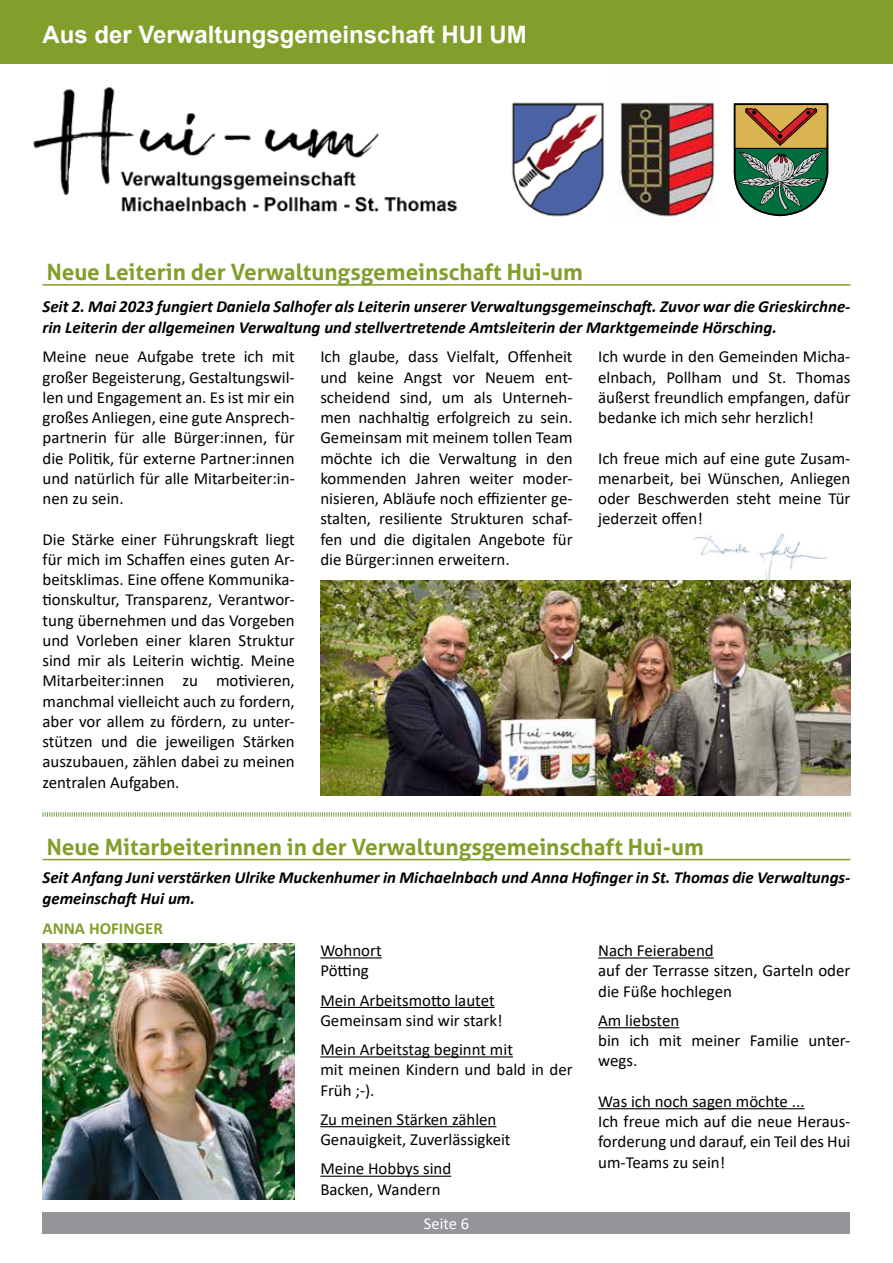
<style>
.page{position:relative;width:893px;height:1263px;background:#fff}
.page>*{position:absolute;margin:0;border:0;box-sizing:border-box;transform-origin:0 0}
.t1{font:700 24px "Arial";color:#fff}
.t2{font:700 22.5px "Aller";color:#829e2b}
.t3{font:16.8px/20.2px "Calibri";color:#000}
.t4{font:italic 700 16.8px/20.2px "Calibri";color:#000}
.t5{font:700 16.8px "Calibri";color:#829e2b}
.t6{font:16.5px "Calibri";color:#fff}
</style>
<div class="page">
<div style="left:43px;top:1212px;width:807px;height:21px;background:#939598"></div>
<div style="left:0;top:0;width:893px;height:64px;background:#829e2b"></div>
<img style="left:33px;top:87px;width:682px;height:135px">
<svg style="left:733px;top:103px;width:96px;height:114px;background:#7c875f"></svg>
<hr style="left:735px;top:148px;width:92px;height:1px;background:#000">
<hr style="left:43px;top:284px;width:807px;height:2px;background:#829e2b">
<img style="left:320px;top:580px;width:530px;height:215px">
<svg style="left:42px;top:812px;width:809px;height:5px"></svg>
<hr style="left:43px;top:859px;width:807px;height:1px;background:#829e2b">
<hr style="left:320px;top:957px;width:62px;height:1px;background:#000">
<hr style="left:320px;top:1007px;width:175px;height:1px;background:#000">
<hr style="left:320px;top:1056px;width:193px;height:1px;background:#000">
<hr style="left:320px;top:1126px;width:176px;height:1px;background:#000">
<hr style="left:320px;top:1176px;width:131px;height:1px;background:#000">
<hr style="left:598px;top:957px;width:116px;height:1px;background:#000">
<hr style="left:598px;top:1027px;width:81px;height:1px;background:#000">
<hr style="left:598px;top:1108px;width:207px;height:1px;background:#000">
<img style="left:43px;top:944px;width:252px;height:255px">
<img style="left:686px;top:533px;width:152px;height:48px">
<h1 class="t1" style="left:43px;top:18px;width:486px">Aus der Verwaltungsgemeinschaft HUI UM</h1>
<h2 class="t2" style="left:47px;top:258px;width:538px">Neue Leiterin der Verwaltungsgemeinschaft Hui-um</h2>
<p class="t4" style="left:43px;top:296px;width:809px">Seit 2. Mai 2023 fungiert Daniela Salhofer als Leiterin unserer Verwaltungsgemeinschaft. Zuvor war die Grieskirchne&shy;rin Leiterin der allgemeinen Verwaltung und stellvertretende Amtsleiterin der Marktgemeinde Hörsching.</p>
<p class="t3" style="left:43px;top:346px;width:254px;text-align:justify">Meine neue Aufgabe trete ich mit großer Begeisterung, Gestaltungswil&shy;len und Engagement an. Es ist mir ein großes Anliegen, eine gute Ansprech&shy;partnerin für alle Bürger:innen, für die Politik, für externe Partner:innen und natürlich für alle Mitarbeiter:in&shy;nen zu sein.</p>
<p class="t3" style="left:43px;top:529px;width:254px;text-align:justify">Die Stärke einer Führungskraft liegt für mich im Schaffen eines guten Ar&shy;beitsklimas. Eine offene Kommunika&shy;tionskultur, Transparenz, Verantwor&shy;tung übernehmen und das Vorgeben und Vorleben einer klaren Struktur sind mir als Leiterin wichtig. Meine Mitarbeiter:innen zu motivieren, manchmal vielleicht auch zu fordern, aber vor allem zu fördern, zu unter&shy;stützen und die jeweiligen Stärken auszubauen, zählen dabei zu meinen zentralen Aufgaben.</p>
<p class="t3" style="left:320px;top:346px;width:254px;text-align:justify">Ich glaube, dass Vielfalt, Offenheit und keine Angst vor Neuem ent&shy;scheidend sind, um als Unterneh&shy;men nachhaltig erfolgreich zu sein.<br>Gemeinsam mit meinem tollen Team möchte ich die Verwaltung in den kommenden Jahren weiter moder&shy;nisieren, Abläufe noch effizienter ge&shy;stalten, resiliente Strukturen schaf&shy;fen und die digitalen Angebote für die Bürger:innen erweitern.</p>
<p class="t3" style="left:598px;top:346px;width:254px;text-align:justify">Ich wurde in den Gemeinden Micha&shy;elnbach, Pollham und St. Thomas äußerst freundlich empfangen, dafür bedanke ich mich sehr herzlich!</p>
<p class="t3" style="left:598px;top:448px;width:254px;text-align:justify">Ich freue mich auf eine gute Zusam&shy;menarbeit, bei Wünschen, Anliegen oder Beschwerden steht meine Tür jederzeit offen!</p>
<h2 class="t2" style="left:47px;top:833px;width:659px">Neue Mitarbeiterinnen in der Verwaltungsgemeinschaft Hui-um</h2>
<p class="t4" style="left:43px;top:867px;width:809px">Seit Anfang Juni verstärken Ulrike Muckenhumer in Michaelnbach und Anna Hofinger in St. Thomas die Verwaltungs&shy;gemeinschaft Hui um.</p>
<p class="t5" style="left:43px;top:917px;width:122px">ANNA HOFINGER</p>
<p class="t3" style="left:320px;top:940px;width:63px">Wohnort<br>Pötting</p>
<p class="t3" style="left:320px;top:989px;width:184px">Mein Arbeitsmotto lautet<br>Gemeinsam sind wir stark!</p>
<p class="t3" style="left:320px;top:1039px;width:254px">Mein Arbeitstag beginnt mit<br>mit meinen Kindern und bald in der<br>Früh ;-).</p>
<p class="t3" style="left:320px;top:1109px;width:192px">Zu meinen Stärken zählen<br>Genauigkeit, Zuverlässigkeit</p>
<p class="t3" style="left:320px;top:1158px;width:132px">Meine Hobbys sind<br>Backen, Wandern</p>
<p class="t3" style="left:598px;top:940px;width:254px">Nach Feierabend<br>auf der Terrasse sitzen, Garteln oder die Füße hochlegen</p>
<p class="t3" style="left:598px;top:1010px;width:254px">Am liebsten<br>bin ich mit meiner Familie unter&shy;wegs.</p>
<p class="t3" style="left:598px;top:1091px;width:254px">Was ich noch sagen möchte ...<br>Ich freue mich auf die neue Heraus&shy;forderung und darauf, ein Teil des Hui um-Teams zu sein!</p>
<p class="t6" style="left:424px;top:1212px;width:47px">Seite 6</p>
</div>
